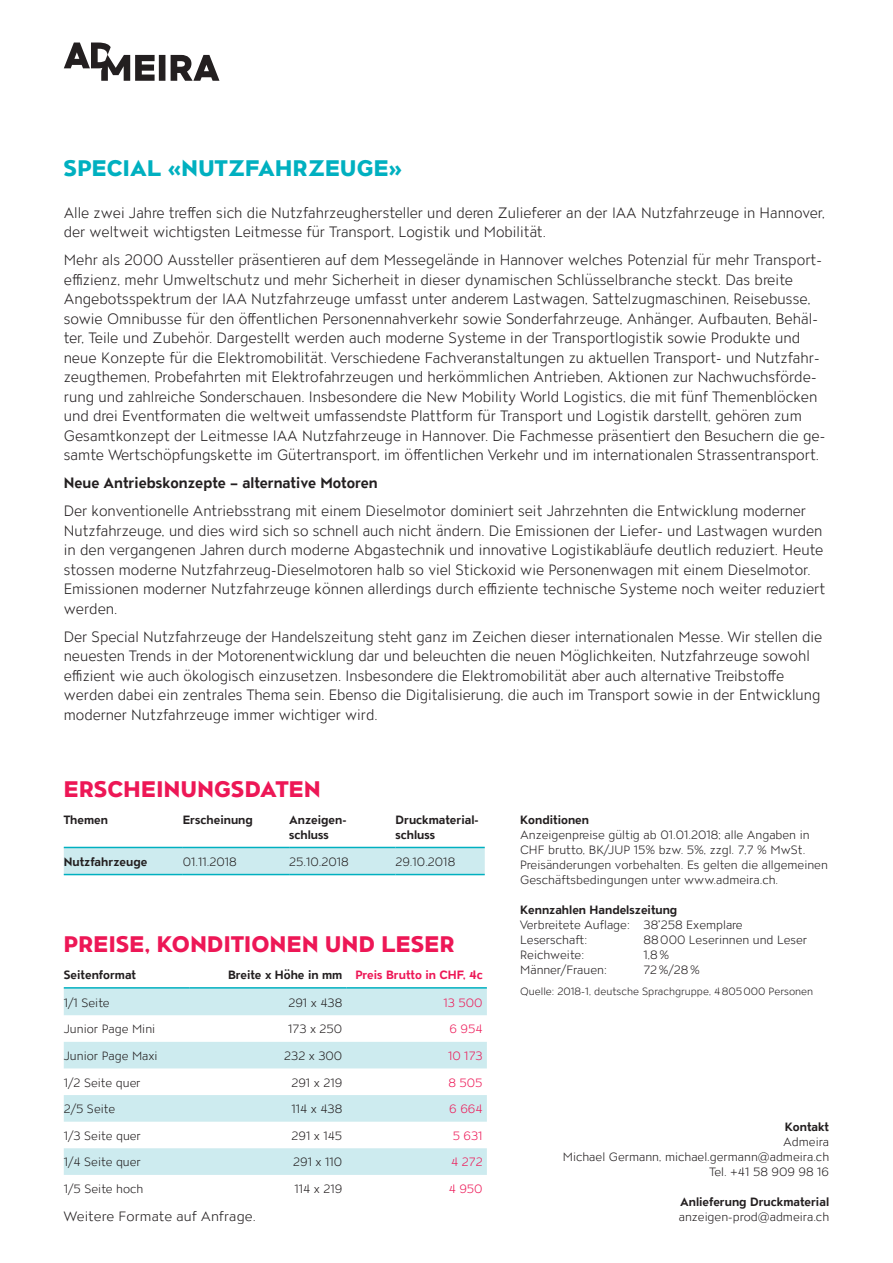
<style>
.page{position:relative;width:893px;height:1263px;background:#fff}
.page>*{position:absolute;margin:0;border:0;box-sizing:border-box;transform-origin:0 0}
.t1{font:800 22.5px "ATC Overlook";letter-spacing:.015em;color:#ed1756}
.t2{font:800 22.5px "ATC Overlook";letter-spacing:.015em;color:#00b0c0}
.t3{font:300 15px/19.5px "ATC Overlook";color:#231f20;scale:.96 1}
.t4{font:300 15px/19.5px "ATC Overlook";color:#231f20}
.t5{font:700 15px "ATC Overlook";color:#231f20}
.t6{font:300 13.5px "ATC Overlook";letter-spacing:.005em;color:#231f20}
.t7{font:300 12px/15px "ATC Overlook";color:#231f20}
.t8{font:700 12px/15px "ATC Overlook";color:#231f20}
.t9{font:700 12px "ATC Overlook";color:#ed1756}
.t10{font:300 12px "ATC Overlook";color:#ed1756}
.t11{font:300 10.5px "ATC Overlook";color:#231f20}
.s1{color:#231f20}
.s2{font-weight:700}
.s3{font-weight:400}
</style>
<div class="page">
<svg style="left:64px;top:43px;width:155px;height:38px"></svg>
<svg style="left:64px;top:848px;width:421px;height:26px;background:#c9eaee"></svg>
<hr style="left:64px;top:847px;width:119px;height:1px;background:#00b0c0">
<hr style="left:183px;top:847px;width:106px;height:1px;background:#00b0c0">
<hr style="left:289px;top:847px;width:106px;height:1px;background:#00b0c0">
<hr style="left:395px;top:847px;width:90px;height:1px;background:#00b0c0">
<hr style="left:64px;top:874px;width:119px;height:1px;background:#00b0c0">
<hr style="left:183px;top:874px;width:106px;height:1px;background:#00b0c0">
<hr style="left:289px;top:874px;width:106px;height:1px;background:#00b0c0">
<hr style="left:395px;top:874px;width:90px;height:1px;background:#00b0c0">
<svg style="left:64px;top:989px;width:423px;height:186px;fill:#cdebef"></svg>
<hr style="left:64px;top:987px;width:125px;height:2px;background:#00b0c0">
<hr style="left:189px;top:987px;width:158px;height:2px;background:#00b0c0">
<hr style="left:347px;top:987px;width:140px;height:2px;background:#00b0c0">
<h1 class="t2" style="left:64px;top:155px;width:340px">SPECIAL «NUTZFAHRZEUGE»</h1>
<p class="t3" style="left:64px;top:203px;width:794px">Alle zwei Jahre treffen sich die Nutzfahrzeughersteller und deren Zulieferer an der IAA Nutzfahrzeuge in Hannover, der weltweit wichtigsten Leitmesse für Transport, Logistik und Mobilität.</p>
<p class="t4" style="left:64px;top:251px;width:763px">Mehr als 2000 Aussteller präsentieren auf dem Messegelände in Hannover welches Potenzial für mehr Transport&shy;effizienz, mehr Umweltschutz und mehr Sicherheit in dieser dynamischen Schlüsselbranche steckt. Das breite Angebotsspektrum der IAA Nutzfahrzeuge umfasst unter anderem Lastwagen, Sattelzugmaschinen, Reisebusse, sowie Omnibusse für den öffentlichen Personennahverkehr sowie Sonderfahrzeuge, Anhänger, Aufbauten, Behäl&shy;ter, Teile und Zubehör. Dargestellt werden auch moderne Systeme in der Transportlogistik sowie Produkte und neue Konzepte für die Elektromobilität. Verschiedene Fachveranstaltungen zu aktuellen Transport- und Nutzfahr&shy;zeugthemen, Probefahrten mit Elektrofahrzeugen und herkömmlichen Antrieben, Aktionen zur Nachwuchsförde&shy;rung und zahlreiche Sonderschauen. Insbesondere die New Mobility World Logistics, die mit fünf Themenblöcken und drei Eventformaten die weltweit umfassendste Plattform für Transport und Logistik darstellt, gehören zum Gesamtkonzept der Leitmesse IAA Nutzfahrzeuge in Hannover. Die Fachmesse präsentiert den Besuchern die ge&shy;samte Wertschöpfungskette im Gütertransport, im öffentlichen Verkehr und im internationalen Strassentransport.</p>
<p class="t5" style="left:64px;top:474px;width:315px">Neue Antriebskonzepte – alternative Motoren</p>
<p class="t3" style="left:64px;top:502px;width:795px">Der konventionelle Antriebsstrang mit einem Dieselmotor dominiert seit Jahrzehnten die Entwicklung moderner Nutzfahrzeuge, und dies wird sich so schnell auch nicht ändern. Die Emissionen der Liefer- und Lastwagen wurden in den vergangenen Jahren durch moderne Abgastechnik und innovative Logistikabläufe deutlich reduziert. Heute stossen moderne Nutzfahrzeug-Dieselmotoren halb so viel Stickoxid wie Personenwagen mit einem Dieselmotor.<br>Emissionen moderner Nutzfahrzeuge können allerdings durch effiziente technische Systeme noch weiter reduziert werden.</p>
<p class="t3" style="left:64px;top:627px;width:792px">Der Special Nutzfahrzeuge der Handelszeitung steht ganz im Zeichen dieser internationalen Messe. Wir stellen die neuesten Trends in der Motorenentwicklung dar und beleuchten die neuen Möglichkeiten, Nutzfahrzeuge sowohl effizient wie auch ökologisch einzusetzen. Insbesondere die Elektromobilität aber auch alternative Treibstoffe werden dabei ein zentrales Thema sein. Ebenso die Digitalisierung, die auch im Transport sowie in der Entwicklung moderner Nutzfahrzeuge immer wichtiger wird.</p>
<h1 class="t1" style="left:64px;top:777px;width:258px">ERSCHEINUNGSDATEN</h1>
<p class="t8" style="left:64px;top:813px;width:46px">Themen</p>
<p class="t8" style="left:183px;top:813px;width:71px">Erscheinung</p>
<p class="t8" style="left:289px;top:813px;width:59px">Anzeigen&shy;schluss</p>
<p class="t8" style="left:395px;top:813px;width:85px">Druckmaterial&shy;schluss</p>
<p class="t8" style="left:64px;top:855px;width:85px">Nutzfahrzeuge</p>
<p class="t7" style="left:183px;top:854px;width:56px">01.11.2018</p>
<p class="t7" style="left:289px;top:854px;width:61px">25.10.2018</p>
<p class="t7" style="left:395px;top:854px;width:61px">29.10.2018</p>
<h1 class="t1" style="left:64px;top:931px;width:392px">PREISE, KONDITIONEN UND LESER</h1>
<p class="t8" style="left:64px;top:968px;width:74px">Seitenformat</p>
<p class="t9" style="left:228px;top:968px;width:256px"><span class="s1">Breite x Höhe in mm</span> Preis Brutto in CHF, 4c</p>
<p class="t7" style="left:64px;top:995px;width:47px">1/1 Seite</p>
<p class="t7" style="left:288px;top:995px;width:55px">291 x 438</p>
<p class="t10" style="left:443px;top:996px;width:41px">13 500</p>
<p class="t7" style="left:64px;top:1022px;width:93px">Junior Page Mini</p>
<p class="t7" style="left:288px;top:1022px;width:56px">173 x 250</p>
<p class="t10" style="left:449px;top:1022px;width:35px">6 954</p>
<p class="t7" style="left:64px;top:1049px;width:95px">Junior Page Maxi</p>
<p class="t7" style="left:284px;top:1049px;width:60px">232 x 300</p>
<p class="t10" style="left:448px;top:1049px;width:36px">10 173</p>
<p class="t7" style="left:64px;top:1075px;width:78px">1/2 Seite quer</p>
<p class="t7" style="left:291px;top:1075px;width:52px">291 x 219</p>
<p class="t10" style="left:448px;top:1075px;width:36px">8 505</p>
<p class="t7" style="left:64px;top:1102px;width:53px">2/5 Seite</p>
<p class="t7" style="left:291px;top:1102px;width:52px">114 x 438</p>
<p class="t10" style="left:449px;top:1102px;width:35px">6 664</p>
<p class="t7" style="left:64px;top:1129px;width:79px">1/3 Seite quer</p>
<p class="t7" style="left:291px;top:1129px;width:52px">291 x 145</p>
<p class="t10" style="left:453px;top:1129px;width:31px">5 631</p>
<p class="t7" style="left:64px;top:1155px;width:79px">1/4 Seite quer</p>
<p class="t7" style="left:293px;top:1155px;width:51px">291 x 110</p>
<p class="t10" style="left:451px;top:1155px;width:33px">4 272</p>
<p class="t7" style="left:64px;top:1182px;width:81px">1/5 Seite hoch</p>
<p class="t7" style="left:294px;top:1182px;width:49px">114 x 219</p>
<p class="t10" style="left:449px;top:1182px;width:35px">4 950</p>
<p class="t6" style="left:64px;top:1208px;width:193px">Weitere Formate auf Anfrage.</p>
<p class="t8" style="left:520px;top:813px;width:70px">Konditionen</p>
<p class="t7" style="left:520px;top:828px;width:309px">Anzeigenpreise gültig ab 01.01.2018; alle Angaben in CHF brutto, BK/JUP 15% bzw. 5%, zzgl. 7,7 % MwSt.<br>Preisänderungen vorbehalten. Es gelten die allgemeinen Geschäftsbedingungen unter www.admeira.ch.</p>
<p class="t7" style="left:520px;top:903px;width:224px"><span class="s2">Kennzahlen Handelszeitung<br></span>Verbreitete Auflage: 38<span class="s3">’</span>258 Exemplare<br>Leserschaft:</p>
<p class="t7" style="left:643px;top:933px;width:165px">88000 Leserinnen und Leser</p>
<p class="t7" style="left:520px;top:948px;width:66px">Reichweite:</p>
<p class="t7" style="left:643px;top:948px;width:27px">1,8%</p>
<p class="t7" style="left:520px;top:963px;width:88px">Männer/Frauen:</p>
<p class="t7" style="left:643px;top:963px;width:58px">72%/28%</p>
<p class="t11" style="left:520px;top:985px;width:294px">Quelle: 2018-1, deutsche Sprachgruppe, 4805000 Personen</p>
<p class="t8" style="left:785px;top:1120px;width:46px">Kontakt</p>
<p class="t7" style="left:563px;top:1135px;width:268px;text-align:right">Admeira<br>Michael Germann, michael.germann@admeira.ch<br>Tel. +41 58 909 98 16</p>
<p class="t8" style="left:680px;top:1195px;width:151px">Anlieferung Druckmaterial</p>
<p class="t7" style="left:679px;top:1210px;width:152px">anzeigen-prod@admeira.ch</p>
</div>
